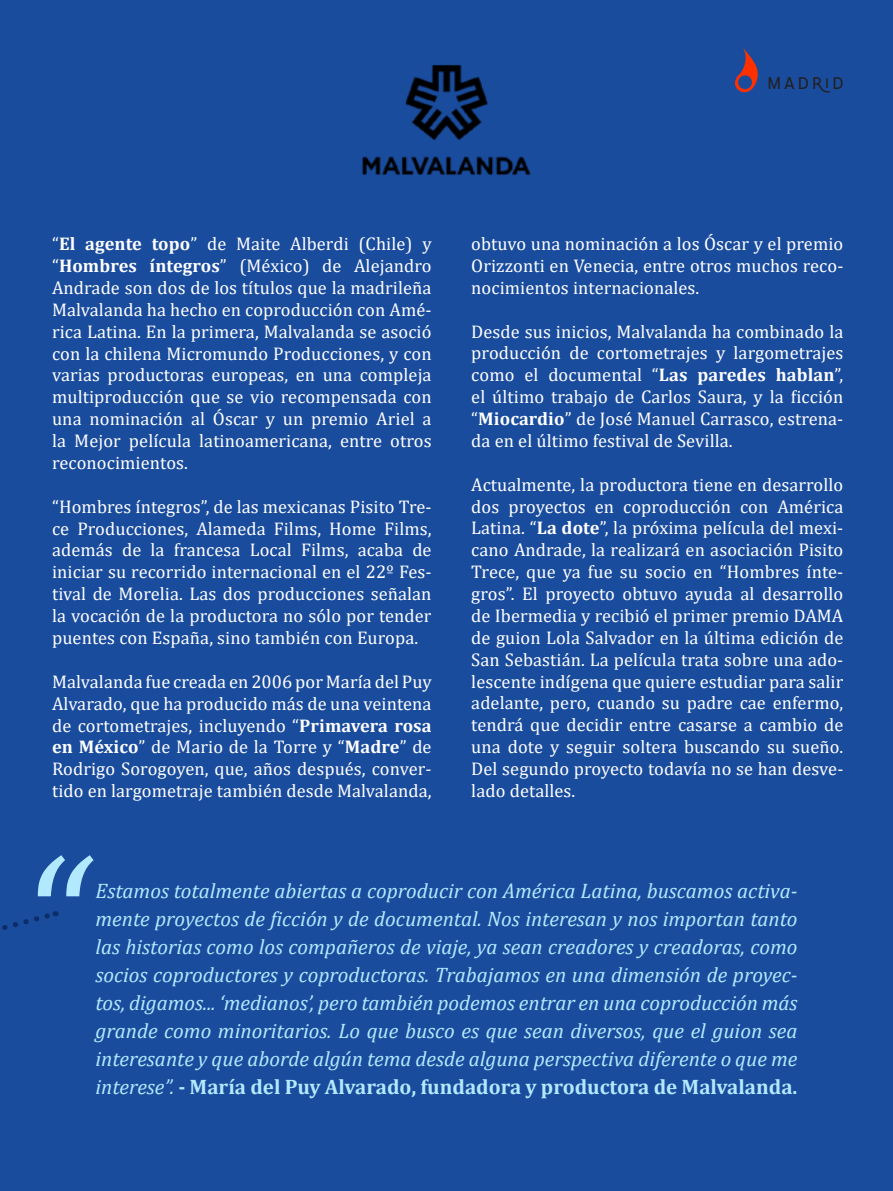
<style>
.page{position:relative;width:893px;height:1191px;background:#1a4c9e}
.page>*{position:absolute;margin:0;border:0;box-sizing:border-box;transform-origin:0 0}
.t1{font:italic 175px "Cambria";color:#b3e9ff}
.t2{font:italic 21px/28px "Cambria";color:#b3e9ff;text-align:justify}
.t3{font:18.38px/21.9px "Cambria";letter-spacing:.005em;color:#fff;text-align:justify}
.t4{font:15.75px "Chulapa";letter-spacing:.19em;color:#231f20}
.s1{font-weight:700}
.s2{font-weight:700;font-style:normal}
</style>
<div class="page">
<svg style="left:735px;top:48px;width:23px;height:44px"></svg>
<img style="left:362px;top:65px;width:169px;height:110px">
<svg style="left:2px;top:911px;width:54px;height:19px"></svg>
<p class="t4" style="left:767px;top:74px;width:77px">MADRID</p>
<p class="t3" style="left:52px;top:233px;width:381px">“<span class="s1">El agente topo</span>” de Maite Alberdi (Chile) y “<span class="s1">Hombres íntegros</span>” (México) de Alejandro Andrade son dos de los títulos que la madrileña Malvalanda ha hecho en coproducción con Amé&shy;rica Latina. En la primera, Malvalanda se asoció con la chilena Micromundo Producciones, y con varias productoras europeas, en una compleja multiproducción que se vio recompensada con una nominación al Óscar y un premio Ariel a la Mejor película latinoamericana, entre otros reconocimientos.</p>
<p class="t3" style="left:52px;top:495px;width:381px">“Hombres íntegros”, de las mexicanas Pisito Tre&shy;ce Producciones, Alameda Films, Home Films, además de la francesa Local Films, acaba de iniciar su recorrido internacional en el 22º Fes&shy;tival de Morelia. Las dos producciones señalan la vocación de la productora no sólo por tender puentes con España, sino también con Europa.</p>
<p class="t3" style="left:52px;top:670px;width:381px">Malvalanda fue creada en 2006 por María del Puy Alvarado, que ha producido más de una veintena de cortometrajes, incluyendo “<span class="s1">Primavera rosa en México</span>” de Mario de la Torre y “<span class="s1">Madre</span>” de Rodrigo Sorogoyen, que, años después, conver&shy;tido en largometraje también desde Malvalanda,</p>
<p class="t3" style="left:471px;top:233px;width:374px">obtuvo una nominación a los Óscar y el premio Orizzonti en Venecia, entre otros muchos reco&shy;nocimientos internacionales.</p>
<p class="t3" style="left:471px;top:320px;width:374px">Desde sus inicios, Malvalanda ha combinado la producción de cortometrajes y largometrajes como el documental “<span class="s1">Las paredes hablan</span>”, el último trabajo de Carlos Saura, y la ficción “<span class="s1">Miocardio</span>” de José Manuel Carrasco, estrena&shy;da en el último festival de Sevilla.</p>
<p class="t3" style="left:471px;top:473px;width:374px">Actualmente, la productora tiene en desarrollo dos proyectos en coproducción con América Latina. “<span class="s1">La dote</span>”, la próxima película del mexi&shy;cano Andrade, la realizará en asociación Pisito Trece, que ya fue su socio en “Hombres ínte&shy;gros”. El proyecto obtuvo ayuda al desarrollo de Ibermedia y recibió el primer premio DAMA de guion Lola Salvador en la última edición de San Sebastián. La película trata sobre una ado&shy;lescente indígena que quiere estudiar para salir adelante, pero, cuando su padre cae enfermo, tendrá que decidir entre casarse a cambio de una dote y seguir soltera buscando su sueño.<br>Del segundo proyecto todavía no se han desve&shy;lado detalles.</p>
<h1 class="t1" style="left:18px;top:795px;width:66px">“</h1>
<p class="t2" style="left:95px;top:876px;width:703px">Estamos totalmente abiertas a coproducir con América Latina, buscamos activa&shy;mente proyectos de ficción y de documental. Nos interesan y nos importan tanto las historias como los compañeros de viaje, ya sean creadores y creadoras, como socios coproductores y coproductoras. Trabajamos en una dimensión de proyec&shy;tos, digamos... ‘medianos’, pero también podemos entrar en una coproducción más grande como minoritarios. Lo que busco es que sean diversos, que el guion sea interesante y que aborde algún tema desde alguna perspectiva diferente o que me interese”. <span class="s2">- María del Puy Alvarado, fundadora y productora de Malvalanda.</span></p>
</div>
